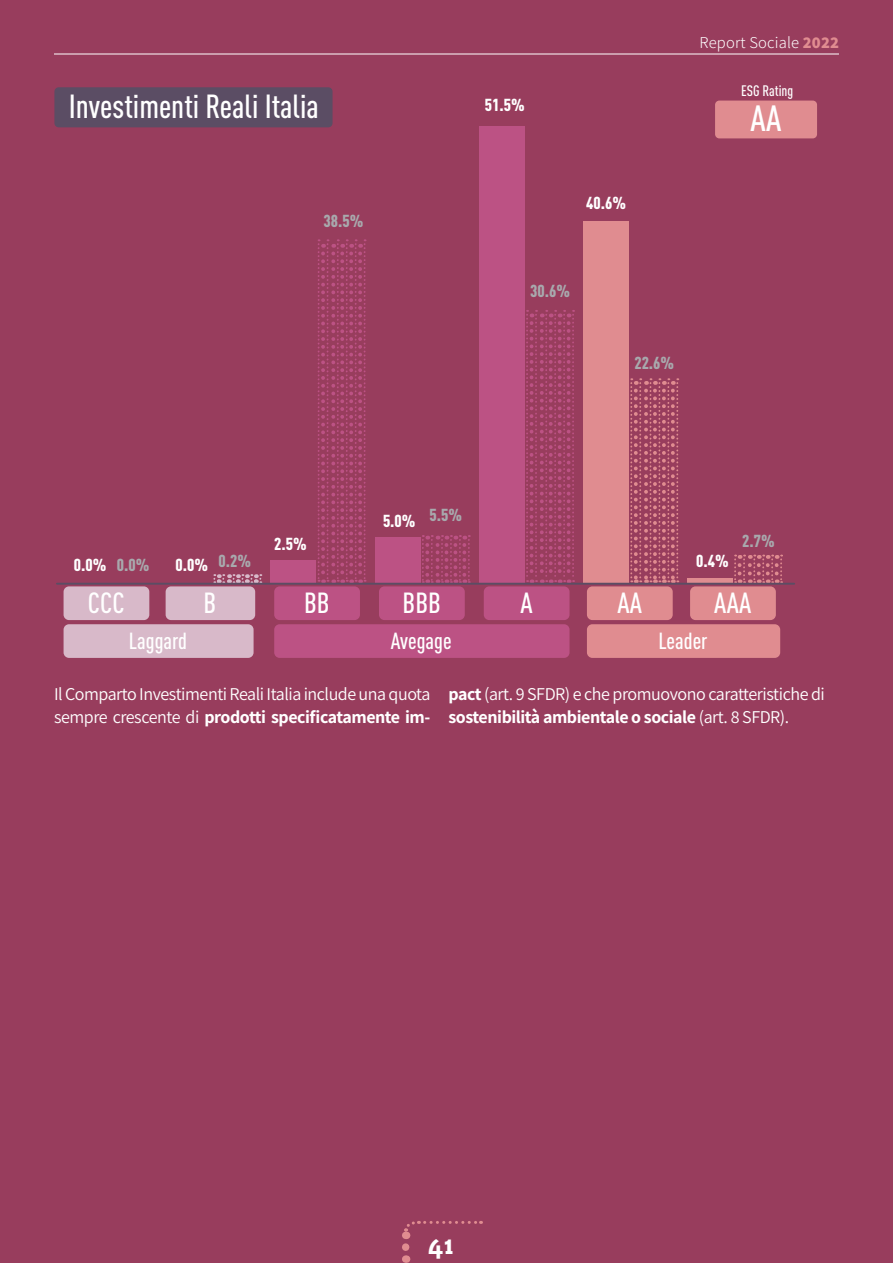
<style>
.page{position:relative;width:893px;height:1263px;background:#983d5d}
.page>*{position:absolute;margin:0;border:0;box-sizing:border-box;transform-origin:0 0}
.t1{font:500 condensed 36px "DIN Pro";color:#fff}
.t2{font:500 condensed 33px "DIN Pro";color:#fff}
.t3{font:700 31.5px "Triplex Serif OT";color:#fff}
.t4{font:500 condensed 28.8px "DIN Pro";letter-spacing:.005em;color:#fff}
.t5{font:500 condensed 22.95px "DIN Pro";color:#fff}
.t6{font:18px/22.5px "Assistant";letter-spacing:-.025em;color:#fff}
.t7{font:900 condensed 17.1px "DIN Pro";color:#a8a9ad}
.t8{font:900 condensed 17.1px "DIN Pro";color:#fff}
.t9{font:300 16.5px "Assistant";letter-spacing:.01em;color:#fff}
.t10{font:500 condensed 15px "DIN Pro";color:#fff}
.s1{font-weight:800;color:#e08c90}
.s2{font-weight:700}
</style>
<div class="page">
<hr style="left:54px;top:54px;width:785px;height:1px;background:#fff">
<svg style="left:402px;top:1221px;width:17px;height:26px"></svg>
<svg style="left:425px;top:1221px;width:56px;height:3px"></svg>
<div style="left:54px;top:87px;width:279px;height:40px;background:#5b4d64;border-radius:4px"></div>
<div style="left:715px;top:101px;width:102px;height:37px;background:#e08c90;border-radius:4px"></div>
<div style="left:64px;top:624px;width:190px;height:34px;background:#d8b9c9;border-radius:5px"></div>
<div style="left:64px;top:586px;width:85px;height:34px;background:#d8b9c9;border-radius:5px"></div>
<div style="left:166px;top:586px;width:89px;height:34px;background:#d8b9c9;border-radius:5px"></div>
<div style="left:274px;top:624px;width:296px;height:34px;background:#bc5284;border-radius:5px"></div>
<div style="left:274px;top:586px;width:86px;height:34px;background:#bc5284;border-radius:5px"></div>
<div style="left:270px;top:560px;width:46px;height:24px;background:#bc5284"></div>
<div style="left:375px;top:537px;width:46px;height:47px;background:#bc5284"></div>
<div style="left:479px;top:126px;width:46px;height:458px;background:#bc5284"></div>
<div style="left:583px;top:221px;width:46px;height:363px;background:#e08c90"></div>
<svg style="left:687px;top:579px;width:46px;height:4px"></svg>
<div style="left:379px;top:586px;width:86px;height:34px;background:#bc5284;border-radius:5px"></div>
<div style="left:484px;top:586px;width:86px;height:34px;background:#bc5284;border-radius:5px"></div>
<div style="left:587px;top:624px;width:193px;height:34px;background:#e08c90;border-radius:5px"></div>
<div style="left:587px;top:586px;width:86px;height:34px;background:#e08c90;border-radius:5px"></div>
<div style="left:690px;top:586px;width:86px;height:34px;background:#e08c90;border-radius:5px"></div>
<svg style="left:630px;top:378px;width:48px;height:205px"></svg>
<svg style="left:526px;top:310px;width:48px;height:273px"></svg>
<svg style="left:422px;top:535px;width:48px;height:48px"></svg>
<svg style="left:318px;top:239px;width:48px;height:344px"></svg>
<svg style="left:213px;top:574px;width:48px;height:9px"></svg>
<svg style="left:734px;top:555px;width:48px;height:28px"></svg>
<hr style="left:57px;top:583px;width:737px;height:2px;background:#5b4d64">
<p class="t2" style="left:69px;top:82px;width:252px">Investimenti Reali Italia</p>
<p class="t7" style="left:324px;top:208px;width:41px">38.5%</p>
<p class="t8" style="left:485px;top:92px;width:41px">51.5%</p>
<p class="t8" style="left:586px;top:190px;width:41px">40.6%</p>
<p class="t9" style="left:700px;top:31px;width:141px">Report Sociale <span class="s1">2022</span></p>
<p class="t10" style="left:741px;top:80px;width:54px">ESG Rating</p>
<p class="t1" style="left:751px;top:92px;width:32px">AA</p>
<p class="t7" style="left:530px;top:277px;width:41px">30.6%</p>
<p class="t7" style="left:634px;top:350px;width:41px">22.6%</p>
<p class="t8" style="left:274px;top:530px;width:34px">2.5%</p>
<p class="t8" style="left:383px;top:507px;width:34px">5.0%</p>
<p class="t7" style="left:430px;top:501px;width:34px">5.5%</p>
<p class="t7" style="left:742px;top:528px;width:34px">2.7%</p>
<p class="t7" style="left:117px;top:552px;width:34px">0.0%</p>
<p class="t7" style="left:219px;top:547px;width:34px">0.2%</p>
<p class="t8" style="left:696px;top:547px;width:34px">0.4%</p>
<p class="t8" style="left:74px;top:552px;width:34px">0.0%</p>
<p class="t8" style="left:176px;top:552px;width:34px">0.0%</p>
<p class="t4" style="left:88px;top:582px;width:38px">CCC</p>
<p class="t4" style="left:203px;top:582px;width:14px">B</p>
<p class="t5" style="left:129px;top:624px;width:60px">Laggard</p>
<p class="t4" style="left:304px;top:582px;width:27px">BB</p>
<p class="t4" style="left:403px;top:582px;width:40px">BBB</p>
<p class="t4" style="left:520px;top:582px;width:14px">A</p>
<p class="t5" style="left:391px;top:624px;width:62px">Avegage</p>
<p class="t4" style="left:617px;top:582px;width:26px">AA</p>
<p class="t4" style="left:714px;top:582px;width:39px">AAA</p>
<p class="t5" style="left:658px;top:624px;width:51px">Leader</p>
<p class="t6" style="left:54px;top:682px;width:378px">Il Comparto Investimenti Reali Italia include una quota sempre crescente di <span class="s2">prodotti specificatamente im-</span></p>
<p class="t6" style="left:448px;top:682px;width:378px"><span class="s2">pact</span> (art. 9 SFDR) e che promuovono caratteristiche di <span class="s2">sostenibilità ambientale o sociale</span> (art. 8 SFDR).</p>
<h3 class="t3" style="left:428px;top:1227px;width:28px">41</h3>
</div>
